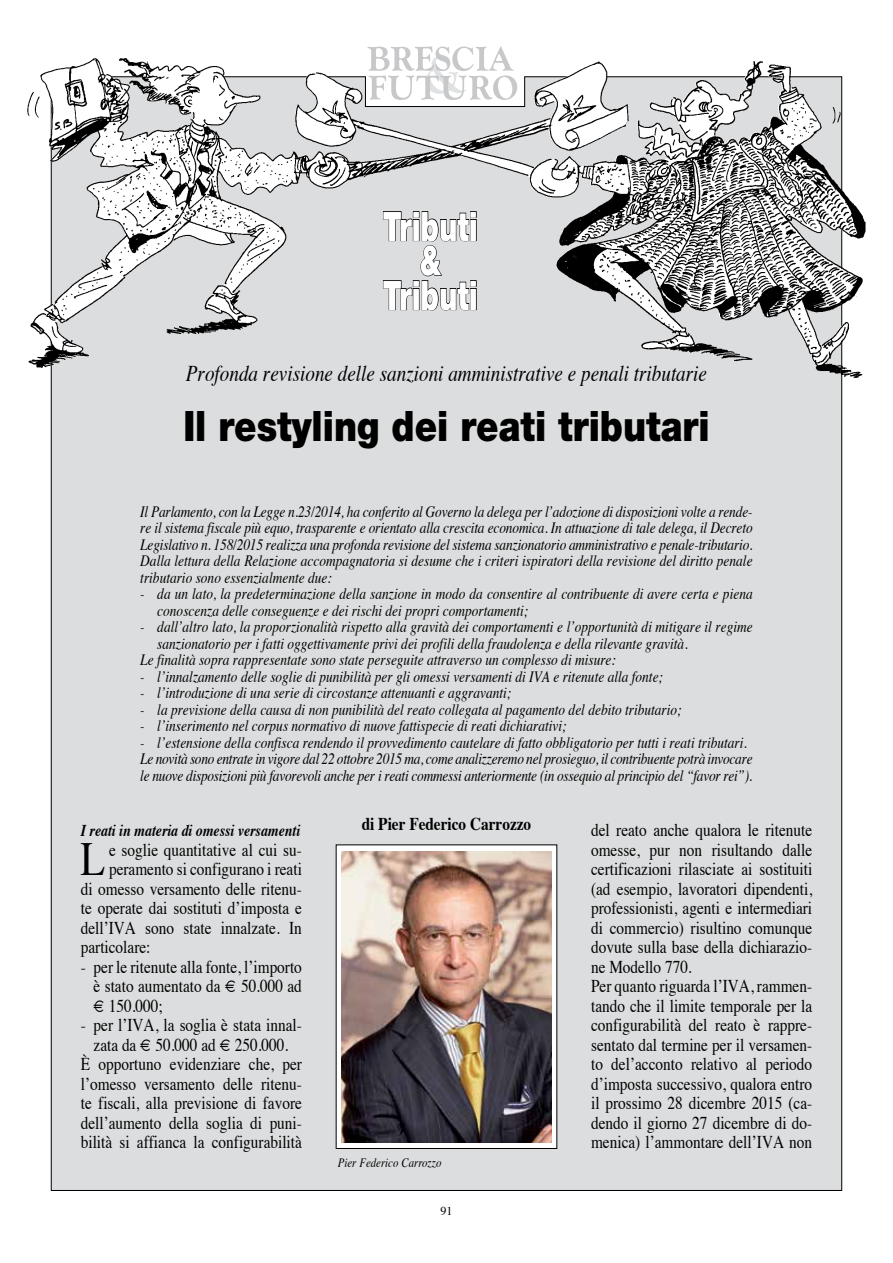
<style>
.page{position:relative;width:893px;height:1263px;background:#fff}
.page>*{position:absolute;margin:0;border:0;box-sizing:border-box;transform-origin:0 0}
.t1{font:47.4px "Times";color:#000;scale:.85 1}
.t2{font:900 42px "Helvetica Neue LT Std";color:#000;scale:.85 1}
.t3{font:900 40.5px/34.5px "Helvetica Neue LT Std";color:#fff;text-align:center;scale:.7 1}
.t4{font:italic 22.5px "Times";color:#000;scale:.85 1}
.t5{font:18px/19.5px "Times";color:#000;text-align:justify;scale:.85 1}
.t6{font:700 18px "Times";color:#000;scale:.85 1}
.t7{font:italic 700 16.5px "Times";color:#000;scale:.84 1}
.t8{font:italic 15.75px/16.5px "Times";color:#000;text-align:justify;scale:.85 1}
.t9{font:italic 15.75px/16.5px "Times";letter-spacing:-.02em;color:#000;scale:.85 1}
.t10{font:italic 12.75px "Times";color:#000;scale:.85 1}
.t11{font:12px "Times";color:#000}
</style>
<div class="page">
<div style="left:51px;top:393px;width:791px;height:798px;background:#dcddde"></div>
<img style="left:27px;top:46px;width:839px;height:347px">
<svg style="left:383px;top:211px;width:94px;height:100px;background:#bdbdbe"></svg>
<div style="left:336px;top:845px;width:221px;height:303px;background:linear-gradient(to right,#fff,#fff)"></div>
<img style="left:342px;top:851px;width:209px;height:291px">
<h3 class="t3" style="left:383px;top:209px;width:137px">Tributi &amp;<br>Tributi</h3>
<h3 class="t4" style="left:186px;top:354px;width:615px">Profonda revisione delle sanzioni amministrative e penali tributarie</h3>
<h2 class="t2" style="left:183px;top:401px;width:621px">Il restyling dei reati tributari</h2>
<p class="t8" style="left:140px;top:502px;width:722px">Il Parlamento, con la Legge n.23/2014, ha conferito al Governo la delega per l’adozione di disposizioni volte a rende&shy;re il sistema fiscale più equo, trasparente e orientato alla crescita economica. In attuazione di tale delega, il Decreto Legislativo n. 158/2015 realizza una profonda revisione del sistema sanzionatorio amministrativo e penale-tributario.<br>Dalla lettura della Relazione accompagnatoria si desume che i criteri ispiratori della revisione del diritto penale tributario sono essenzialmente due:</p>
<p class="t8" style="left:157px;top:585px;width:702px;text-indent:-17px">- da un lato, la predeterminazione della sanzione in modo da consentire al contribuente di avere certa e piena conoscenza delle conseguenze e dei rischi dei propri comportamenti;</p>
<p class="t8" style="left:140px;top:618px;width:722px">- dall’altro lato, la proporzionalità rispetto alla gravità dei comportamenti e l’opportunità di mitigare il regime</p>
<p class="t8" style="left:157px;top:634px;width:625px">sanzionatorio per i fatti oggettivamente privi dei profili della fraudolenza e della rilevante gravità.</p>
<p class="t8" style="left:140px;top:651px;width:561px">Le finalità sopra rappresentate sono state perseguite attraverso un complesso di misure:</p>
<p class="t8" style="left:140px;top:667px;width:616px">- l’innalzamento delle soglie di punibilità per gli omessi versamenti di IVA e ritenute alla fonte;</p>
<p class="t8" style="left:140px;top:684px;width:438px">- l’introduzione di una serie di circostanze attenuanti e aggravanti;</p>
<p class="t8" style="left:140px;top:700px;width:638px">- la previsione della causa di non punibilità del reato collegata al pagamento del debito tributario;</p>
<p class="t8" style="left:140px;top:717px;width:503px">- l’inserimento nel corpus normativo di nuove fattispecie di reati dichiarativi;</p>
<p class="t9" style="left:140px;top:733px;width:722px">- l’estensione della confisca rendendo il provvedimento cautelare di fatto obbligatorio per tutti i reati tributari.<br>Le novità sono entrate in vigore dal 22 ottobre 2015 ma, come analizzeremo nel prosieguo, il contribuente potrà invocare le nuove disposizioni più favorevoli anche per i reati commessi anteriormente (in ossequio al principio del “favor rei”).</p>
<p class="t5" style="left:591px;top:819px;width:262px;text-align:left">del reato anche qualora le ritenute omesse, pur non risultando dalle certificazioni rilasciate ai sostituiti (ad esempio, lavoratori dipendenti, professionisti, agenti e intermediari di commercio) risultino comunque dovute sulla base della dichiarazio&shy;ne Modello 770.<br>Per quanto riguarda l’IVA, rammen&shy;tando che il limite temporale per la configurabilità del reato è rappre&shy;sentato dal termine per il versamen&shy;to del’acconto relativo al periodo d’imposta successivo, qualora entro il prossimo 28 dicembre 2015 (ca&shy;dendo il giorno 27 dicembre di do&shy;menica) l’ammontare dell’IVA non</p>
<p class="t6" style="left:362px;top:806px;width:201px">di Pier Federico Carrozzo</p>
<p class="t7" style="left:81px;top:815px;width:263px">I reati in materia di omessi versamenti</p>
<h1 class="t1" style="left:80px;top:815px;width:31px">L</h1>
<p class="t5" style="left:109px;top:838px;width:228px">e soglie quantitative al cui su-</p>
<p class="t5" style="left:109px;top:858px;width:228px">peramento si configurano i reati</p>
<p class="t5" style="left:81px;top:877px;width:262px">di omesso versamento delle ritenu-</p>
<p class="t5" style="left:81px;top:897px;width:262px">te operate dai sostituti d’imposta e</p>
<p class="t5" style="left:81px;top:916px;width:262px">dell’IVA sono state innalzate. In</p>
<p class="t5" style="left:81px;top:936px;width:83px">particolare:</p>
<p class="t5" style="left:94px;top:955px;width:247px;text-indent:-13px">- per le ritenute alla fonte, l’importo è stato aumentato da € 50.000 ad € 150.000;</p>
<p class="t5" style="left:81px;top:1014px;width:262px;text-align:center">- per l’IVA, la soglia è stata innal&shy;zata da € 50.000 ad € 250.000.<br>È opportuno evidenziare che, per l’omesso versamento delle ritenu&shy;te fiscali, alla previsione di favore dell’aumento della soglia di puni&shy;bilità si affianca la configurabilità</p>
<p class="t10" style="left:338px;top:1151px;width:124px">Pier Federico Carrozzo</p>
<p class="t11" style="left:440px;top:1199px;width:13px">91</p>
</div>
